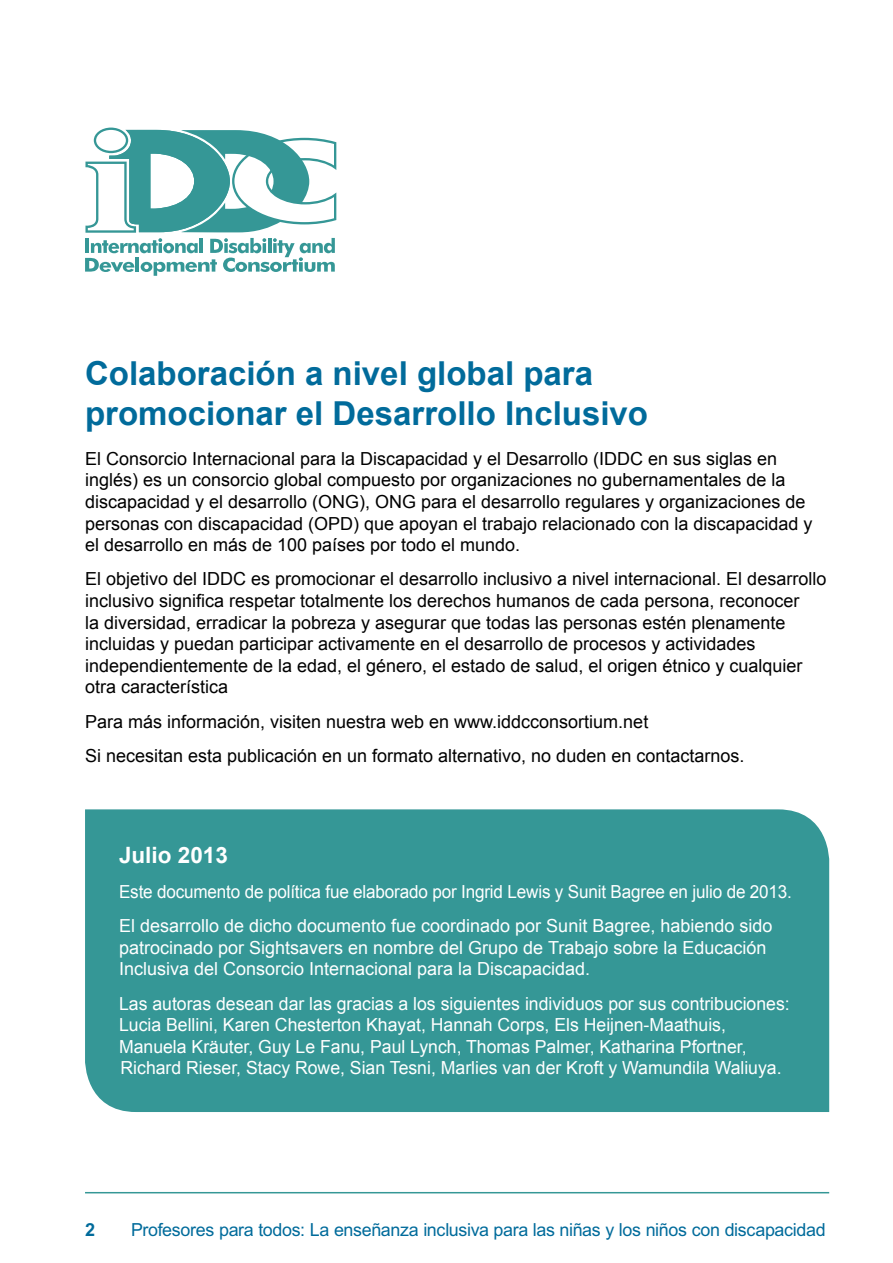
<style>
.page{position:relative;width:893px;height:1263px;background:#fff}
.page>*{position:absolute;margin:0;border:0;box-sizing:border-box;transform-origin:0 0}
.t1{font:700 33px/39.6px "Arial";color:#016b9b}
.t2{font:700 22.5px "Arial";color:#fff}
.t3{font:18px/21.6px "Arial";color:#000}
.t4{font:18px/21.6px "Arial";color:#fff}
.t5{font:18px/34.3px "Arial";color:#fff;scale:.95 1}
.t6{font:18px "Arial MT Std";letter-spacing:-.02em;color:#016b9b}
.t7{font:700 18px "Arial MT Std";color:#016b9b}
</style>
<div class="page">
<hr style="left:85px;top:1192px;width:744px;height:1px;background:#359796">
<div style="left:85px;top:809px;width:744px;height:303px;background:#359796"></div>
<svg style="left:85px;top:128px;width:251px;height:148px"></svg>
<h1 class="t1" style="left:85px;top:355px;width:565px">Colaboración a nivel global para promocionar el Desarrollo Inclusivo</h1>
<p class="t3" style="left:85px;top:448px;width:729px">El Consorcio Internacional para la Discapacidad y el Desarrollo (IDDC en sus siglas en inglés) es un consorcio global compuesto por organizaciones no gubernamentales de la discapacidad y el desarrollo (ONG), ONG para el desarrollo regulares y organizaciones de personas con discapacidad (OPD) que apoyan el trabajo relacionado con la discapacidad y el desarrollo en más de 100 países por todo el mundo.</p>
<p class="t3" style="left:85px;top:568px;width:743px">El objetivo del IDDC es promocionar el desarrollo inclusivo a nivel internacional. El desarrollo inclusivo significa respetar totalmente los derechos humanos de cada persona, reconocer<br>la diversidad, erradicar la pobreza y asegurar que todas las personas estén plenamente incluidas y puedan participar activamente en el desarrollo de procesos y actividades independientemente de la edad, el género, el estado de salud, el origen étnico y cualquier otra característica</p>
<p class="t3" style="left:85px;top:704px;width:661px;line-height:34.3px">Para más información, visiten nuestra web en www.iddcconsortium.net<br>Si necesitan esta publicación en un formato alternativo, no duden en contactarnos.</p>
<p class="t2" style="left:119px;top:841px;width:110px">Julio 2013</p>
<p class="t5" style="left:119px;top:874px;width:710px">Este documento de política fue elaborado por Ingrid Lewis y Sunit Bagree en julio de 2013.<br>El desarrollo de dicho documento fue coordinado por Sunit Bagree, habiendo sido</p>
<p class="t4" style="left:119px;top:937px;width:649px">patrocinado por Sightsavers en nombre del Grupo de Trabajo sobre la Educación<br>Inclusiva del Consorcio Internacional para la Discapacidad.</p>
<p class="t4" style="left:119px;top:993px;width:672px">Las autoras desean dar las gracias a los siguientes individuos por sus contribuciones:<br>Lucia Bellini, Karen Chesterton Khayat, Hannah Corps, Els Heijnen-Maathuis, Manuela Kräuter, Guy Le Fanu, Paul Lynch, Thomas Palmer, Katharina Pfortner, Richard Rieser, Stacy Rowe, Sian Tesni, Marlies van der Kroft y Wamundila Waliuya.</p>
<p class="t7" style="left:85px;top:1218px;width:12px">2</p>
<p class="t6" style="left:131px;top:1219px;width:696px">Profesores para todos: La enseñanza inclusiva para las niñas y los niños con discapacidad</p>
</div>
